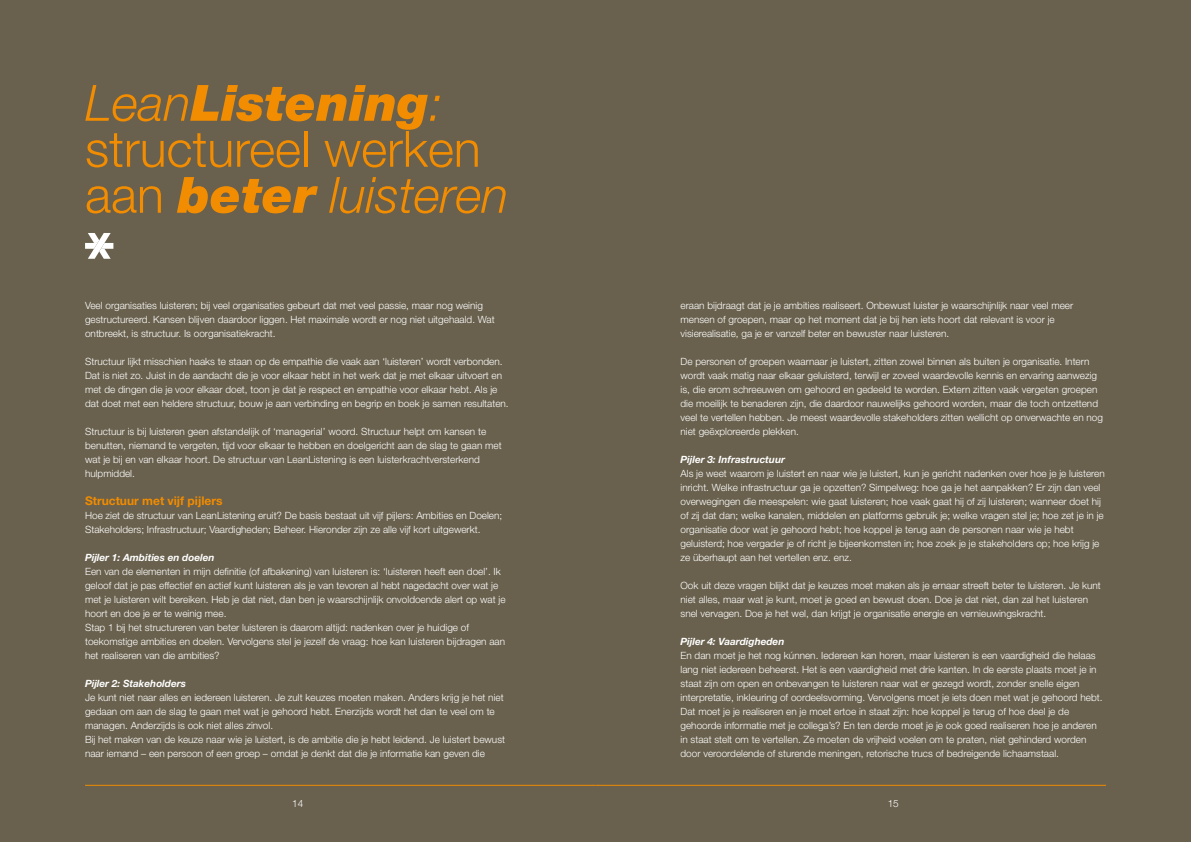
<style>
.page{position:relative;width:1191px;height:842px;background:#fff}
.page>*{position:absolute;margin:0;border:0;box-sizing:border-box;transform-origin:0 0}
.t1{font:300 50px/46px "Helvetica Neue LT Std";color:#f28c00}
.t2{font:700 12px "Helvetica Neue LT Std";color:#f28c00}
.t3{font:300 10px/14px "Helvetica Neue LT Std";color:#fff}
.t4{font:italic 700 10px "Helvetica Neue LT Std";color:#fff}
.s1{font-style:italic}
.s2{font-weight:900;font-style:italic}
</style>
<div class="page">
<div style="left:0;top:0;width:595px;height:842px;background:#69614e"></div>
<div style="left:595px;top:0;width:596px;height:842px;background:#69614e"></div>
<svg style="left:85px;top:233px;width:28px;height:26px"></svg>
<hr style="left:85px;top:785px;width:510px;height:1px;background:#f28c00">
<hr style="left:595px;top:785px;width:511px;height:1px;background:#f28c00">
<h1 class="t1" style="left:85px;top:79px;width:425px"><span class="s1">Lean</span><span class="s2">Listening</span><span class="s1">: </span>structureel werken aan <span class="s2">beter</span> <span class="s1">luisteren</span></h1>
<p class="t3" style="left:85px;top:298px;width:411px">Veel organisaties luisteren; bij veel organisaties gebeurt dat met veel passie, maar nog weinig gestructureerd. Kansen blijven daardoor liggen. Het maximale wordt er nog niet uitgehaald. Wat ontbreekt, is structuur. Is oorganisatiekracht.</p>
<p class="t3" style="left:85px;top:354px;width:425px">Structuur lijkt misschien haaks te staan op de empathie die vaak aan ‘luisteren’ wordt verbonden.<br>Dat is niet zo. Juist in de aandacht die je voor elkaar hebt in het werk dat je met elkaar uitvoert en met de dingen die je voor elkaar doet, toon je dat je respect en empathie voor elkaar hebt. Als je dat doet met een heldere structuur, bouw je aan verbinding en begrip en boek je samen resultaten.</p>
<p class="t3" style="left:85px;top:424px;width:418px">Structuur is bij luisteren geen afstandelijk of ‘managerial’ woord. Structuur helpt om kansen te benutten, niemand te vergeten, tijd voor elkaar te hebben en doelgericht aan de slag te gaan met wat je bij en van elkaar hoort. De structuur van LeanListening is een luisterkrachtversterkend hulpmiddel.</p>
<p class="t2" style="left:85px;top:493px;width:139px">Structuur met vijf pijlers</p>
<p class="t3" style="left:85px;top:508px;width:419px">Hoe ziet de structuur van LeanListening eruit? De basis bestaat uit vijf pijlers: Ambities en Doelen;<br>Stakeholders; Infrastructuur; Vaardigheden; Beheer. Hieronder zijn ze alle vijf kort uitgewerkt.</p>
<p class="t4" style="left:85px;top:551px;width:131px">Pijler 1: Ambities en doelen</p>
<p class="t3" style="left:85px;top:564px;width:422px">Een van de elementen in mijn definitie (of afbakening) van luisteren is: ‘luisteren heeft een doel’. Ik geloof dat je pas effectief en actief kunt luisteren als je van tevoren al hebt nagedacht over wat je met je luisteren wilt bereiken. Heb je dat niet, dan ben je waarschijnlijk onvoldoende alert op wat je hoort en doe je er te weinig mee.<br>Stap 1 bij het structureren van beter luisteren is daarom altijd: nadenken over je huidige of toekomstige ambities en doelen. Vervolgens stel je jezelf de vraag: hoe kan luisteren bijdragen aan het realiseren van die ambities?</p>
<p class="t4" style="left:85px;top:677px;width:102px">Pijler 2: Stakeholders</p>
<p class="t3" style="left:85px;top:690px;width:421px">Je kunt niet naar alles en iedereen luisteren. Je zult keuzes moeten maken. Anders krijg je het niet gedaan om aan de slag te gaan met wat je gehoord hebt. Enerzijds wordt het dan te veel om te managen. Anderzijds is ook niet alles zinvol.<br>Bij het maken van de keuze naar wie je luistert, is de ambitie die je hebt leidend. Je luistert bewust naar iemand – een persoon of een groep – omdat je denkt dat die je informatie kan geven die</p>
<p class="t3" style="left:680px;top:298px;width:394px">eraan bijdraagt dat je je ambities realiseert. Onbewust luister je waarschijnlijk naar veel meer mensen of groepen, maar op het moment dat je bij hen iets hoort dat relevant is voor je visierealisatie, ga je er vanzelf beter en bewuster naar luisteren.</p>
<p class="t3" style="left:680px;top:354px;width:424px">De personen of groepen waarnaar je luistert, zitten zowel binnen als buiten je organisatie. Intern wordt vaak matig naar elkaar geluisterd, terwijl er zoveel waardevolle kennis en ervaring aanwezig is, die erom schreeuwen om gehoord en gedeeld te worden. Extern zitten vaak vergeten groepen die moeilijk te benaderen zijn, die daardoor nauwelijks gehoord worden, maar die toch ontzettend veel te vertellen hebben. Je meest waardevolle stakeholders zitten wellicht op onverwachte en nog niet geëxploreerde plekken.</p>
<p class="t4" style="left:680px;top:453px;width:106px">Pijler 3: Infrastructuur</p>
<p class="t3" style="left:680px;top:466px;width:426px">Als je weet waarom je luistert en naar wie je luistert, kun je gericht nadenken over hoe je je luisteren inricht. Welke infrastructuur ga je opzetten? Simpelweg: hoe ga je het aanpakken? Er zijn dan veel overwegingen die meespelen: wie gaat luisteren; hoe vaak gaat hij of zij luisteren; wanneer doet hij of zij dat dan; welke kanalen, middelen en platforms gebruik je; welke vragen stel je; hoe zet je in je organisatie door wat je gehoord hebt; hoe koppel je terug aan de personen naar wie je hebt geluisterd; hoe vergader je of richt je bijeenkomsten in; hoe zoek je je stakeholders op; hoe krijg je ze überhaupt aan het vertellen enz. enz.</p>
<p class="t3" style="left:680px;top:578px;width:422px">Ook uit deze vragen blijkt dat je keuzes moet maken als je ernaar streeft beter te luisteren. Je kunt niet alles, maar wat je kunt, moet je goed en bewust doen. Doe je dat niet, dan zal het luisteren snel vervagen. Doe je het wel, dan krijgt je organisatie energie en vernieuwingskracht.</p>
<p class="t4" style="left:680px;top:635px;width:105px">Pijler 4: Vaardigheden</p>
<p class="t3" style="left:680px;top:648px;width:423px">En dan moet je het nog kúnnen. Iedereen kan horen, maar luisteren is een vaardigheid die helaas lang niet iedereen beheerst. Het is een vaardigheid met drie kanten. In de eerste plaats moet je in staat zijn om open en onbevangen te luisteren naar wat er gezegd wordt, zonder snelle eigen interpretatie, inkleuring of oordeelsvorming. Vervolgens moet je iets doen met wat je gehoord hebt.<br>Dat moet je je realiseren en je moet ertoe in staat zijn: hoe koppel je terug of hoe deel je de gehoorde informatie met je collega’s? En ten derde moet je je ook goed realiseren hoe je anderen in staat stelt om te vertellen. Ze moeten de vrijheid voelen om te praten, niet gehinderd worden door veroordelende of sturende meningen, retorische trucs of bedreigende lichaamstaal.</p>
<p class="t3" style="left:292px;top:796px;width:13px">14</p>
<p class="t3" style="left:887px;top:796px;width:13px">15</p>
</div>
